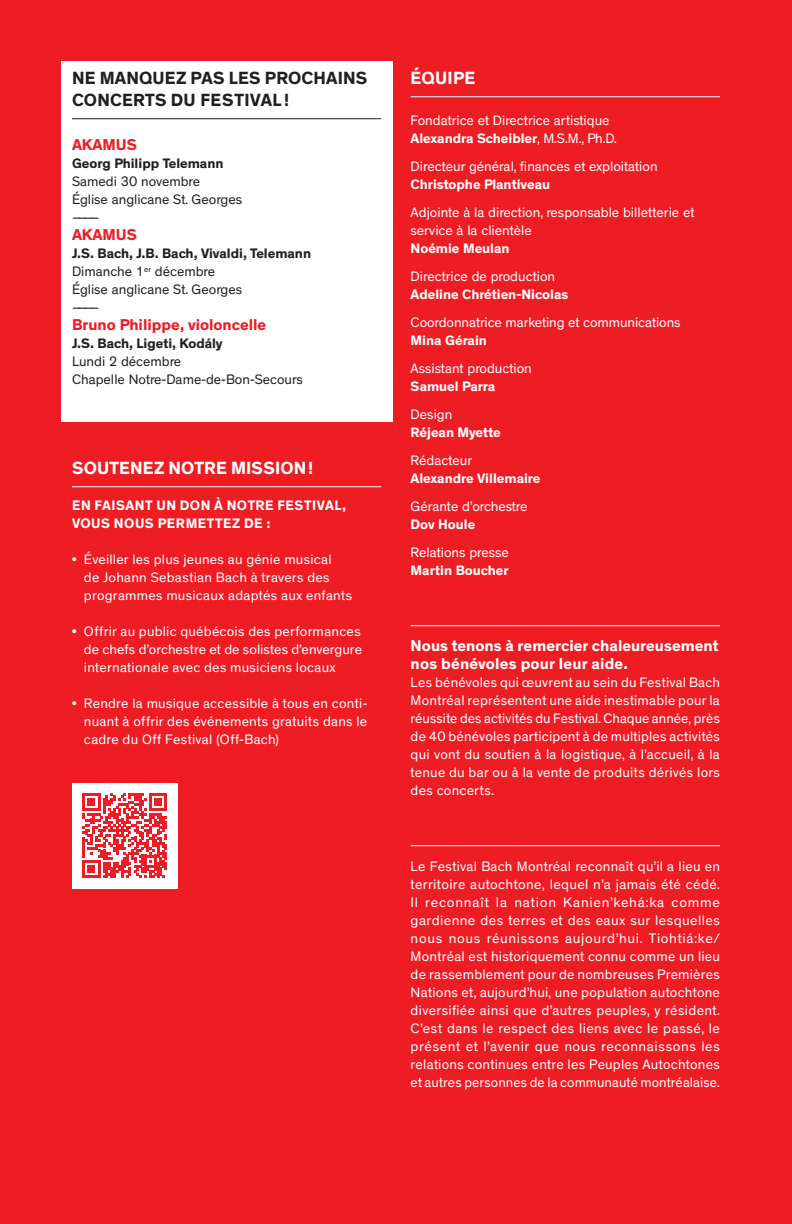
<style>
.page{position:relative;width:792px;height:1224px;background:#ee1d23}
.page>*{position:absolute;margin:0;border:0;box-sizing:border-box;transform-origin:0 0}
.t1{font:700 18px/22px "Theinhardt";letter-spacing:.01em;color:#231f20}
.t2{font:700 18px "Theinhardt";letter-spacing:.01em;color:#fff}
.t3{font:700 16px/18px "Theinhardt";letter-spacing:.005em;color:#fff}
.t4{font:700 16px "Theinhardt";color:#ee1d23}
.t5{font:14px/18px "Theinhardt";letter-spacing:.005em;color:#fff;text-align:justify}
.t6{font:14px/18px "Theinhardt";color:#231f20}
.t7{font:700 14px "Theinhardt";color:#fff}
.t8{font:700 14px/18px "Theinhardt";letter-spacing:.035em;color:#fff}
.t9{font:700 14px "Theinhardt";color:#231f20}
.s1{font-weight:700}
</style>
<div class="page">
<div style="left:61px;top:61px;width:331px;height:360px;background:#fff"></div>
<hr style="left:72px;top:118px;width:309px;height:1px;background:#231f20">
<hr style="left:72px;top:486px;width:309px;height:1px;background:#fff">
<div style="left:72px;top:783px;width:105px;height:105px;background:#fff"></div>
<svg style="left:82px;top:793px;width:85px;height:85px"></svg>
<hr style="left:411px;top:96px;width:309px;height:1px;background:#fff">
<hr style="left:411px;top:625px;width:309px;height:1px;background:#fff">
<hr style="left:411px;top:845px;width:309px;height:1px;background:#fff">
<p class="t1" style="left:72px;top:68px;width:297px">NE MANQUEZ PAS LES PROCHAINS<br>CONCERTS DU FESTIVAL !</p>
<p class="t4" style="left:72px;top:135px;width:67px">AKAMUS</p>
<p class="t9" style="left:72px;top:155px;width:153px">Georg Philipp Telemann</p>
<p class="t6" style="left:72px;top:173px;width:172px">Samedi 30 novembre<br>Église anglicane St. Georges ––––</p>
<p class="t4" style="left:72px;top:225px;width:67px">AKAMUS</p>
<p class="t6" style="left:72px;top:245px;width:241px"><span class="s1">J.S. Bach, J.B. Bach, Vivaldi, Telemann<br></span>Dimanche 1<sup>er</sup> décembre<br>Église anglicane St. Georges<br>––––</p>
<p class="t4" style="left:72px;top:315px;width:196px">Bruno Philippe, violoncelle</p>
<p class="t9" style="left:72px;top:335px;width:152px">J.S. Bach, Ligeti, Kodály</p>
<p class="t6" style="left:72px;top:353px;width:233px">Lundi 2 décembre<br>Chapelle Notre-Dame-de-Bon-Secours</p>
<p class="t2" style="left:72px;top:457px;width:243px">SOUTENEZ NOTRE MISSION!</p>
<p class="t8" style="left:72px;top:497px;width:276px">EN FAISANT UN DON À NOTRE FESTIVAL,<br>VOUS NOUS PERMETTEZ DE :</p>
<p class="t5" style="left:84px;top:551px;width:270px;text-align:left;text-indent:-12px">• Éveiller les plus jeunes au génie musical<br>de Johann Sebastian Bach à travers des programmes musicaux adaptés aux enfants</p>
<p class="t5" style="left:84px;top:623px;width:280px;text-indent:-12px">• Offrir au public québécois des performances de chefs d’orchestre et de solistes d’envergure internationale avec des musiciens locaux</p>
<p class="t5" style="left:84px;top:695px;width:285px;text-indent:-12px">• Rendre la musique accessible à tous en conti&shy;nuant à offrir des événements gratuits dans le cadre du Off Festival (Off-Bach)</p>
<p class="t2" style="left:411px;top:67px;width:66px">ÉQUIPE</p>
<p class="t5" style="left:411px;top:112px;width:208px">Fondatrice et Directrice artistique<br><span class="s1">Alexandra Scheibler</span>, M.S.M., Ph.D.</p>
<p class="t5" style="left:411px;top:158px;width:249px">Directeur général, finances et exploitation</p>
<p class="t7" style="left:411px;top:176px;width:141px">Christophe Plantiveau</p>
<p class="t5" style="left:411px;top:204px;width:285px">Adjointe à la direction, responsable billetterie et service à la clientèle</p>
<p class="t7" style="left:411px;top:240px;width:100px">Noémie Meulan</p>
<p class="t5" style="left:411px;top:268px;width:146px">Directrice de production</p>
<p class="t7" style="left:411px;top:286px;width:159px">Adeline Chrétien-Nicolas</p>
<p class="t5" style="left:411px;top:314px;width:272px">Coordonnatrice marketing et communications</p>
<p class="t7" style="left:411px;top:332px;width:78px">Mina Gérain</p>
<p class="t5" style="left:411px;top:360px;width:123px">Assistant production</p>
<p class="t7" style="left:411px;top:378px;width:86px">Samuel Parra</p>
<p class="t5" style="left:411px;top:406px;width:43px">Design</p>
<p class="t7" style="left:411px;top:424px;width:92px">Réjean Myette</p>
<p class="t5" style="left:411px;top:452px;width:63px">Rédacteur</p>
<p class="t7" style="left:411px;top:470px;width:131px">Alexandre Villemaire</p>
<p class="t5" style="left:411px;top:498px;width:118px">Gérante d’orchestre</p>
<p class="t7" style="left:411px;top:516px;width:66px">Dov Houle</p>
<p class="t5" style="left:411px;top:544px;width:100px">Relations presse</p>
<p class="t7" style="left:411px;top:562px;width:99px">Martin Boucher</p>
<p class="t3" style="left:411px;top:637px;width:310px">Nous tenons à remercier chaleureusement nos bénévoles pour leur aide.</p>
<p class="t5" style="left:411px;top:674px;width:311px">Les bénévoles qui œuvrent au sein du Festival Bach Montréal représentent une aide inestimable pour la réussite des activités du Festival. Chaque année, près de 40 bénévoles participent à de multiples activités qui vont du soutien à la logistique, à l’accueil, à la tenue du bar ou à la vente de produits dérivés lors des concerts.</p>
<p class="t5" style="left:411px;top:858px;width:311px">Le Festival Bach Montréal reconnaît qu’il a lieu en territoire autochtone, lequel n’a jamais été cédé.<br>Il reconnaît la nation Kanien’kehá:ka comme gardienne des terres et des eaux sur lesquelles nous nous réunissons aujourd’hui. Tiohtiá:ke/ Montréal est historiquement connu comme un lieu de rassemblement pour de nombreuses Premières Nations et, aujourd’hui, une population autochtone diversifiée ainsi que d’autres peuples, y résident.<br>C’est dans le respect des liens avec le passé, le présent et l’avenir que nous reconnaissons les relations continues entre les Peuples Autochtones et autres personnes de la communauté montréalaise.</p>
</div>
